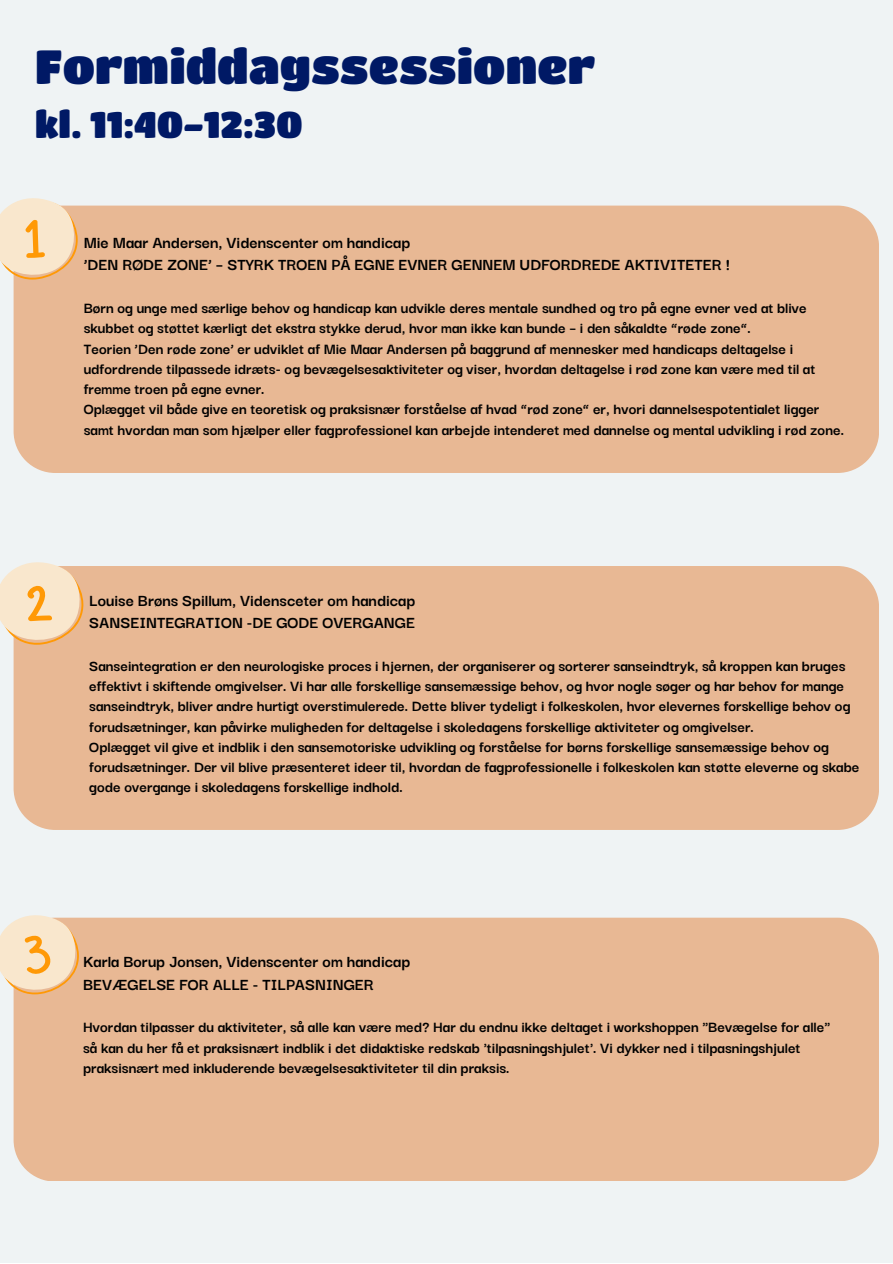
<style>
.page{position:relative;width:893px;height:1264px;background:#fff}
.page>*{position:absolute;margin:0;border:0;box-sizing:border-box;transform-origin:0 0}
.t1{font:47.25px "Titan One";color:#001965}
.t2{font:36.75px "Titan One";color:#001965}
.t3{font:700 18px "Darker Grotesque";color:#000}
.t4{font:700 16.5px/20.2px "Darker Grotesque";color:#000}
</style>
<div class="page">
<div style="left:0;top:0;width:892px;height:1262px;background:#eff3f4"></div>
<div style="left:14px;top:205px;width:864px;height:268px;background:#e8b894"></div>
<div style="left:14px;top:566px;width:864px;height:263px;background:#e8b894"></div>
<div style="left:14px;top:917px;width:864px;height:264px;background:#e8b894"></div>
<svg style="left:0;top:915px;width:79px;height:79px;background:#f6dab6"></svg>
<svg style="left:0;top:198px;width:78px;height:81px;background:#f6dbb8"></svg>
<svg style="left:0;top:562px;width:84px;height:82px;background:#f6dab7"></svg>
<p class="t1" style="left:35px;top:38px;width:561px">Formiddagssessioner</p>
<p class="t2" style="left:35px;top:102px;width:269px">kl. 11:40-12:30</p>
<p class="t3" style="left:84px;top:229px;width:328px">Mie Maar Andersen, Videnscenter om handicap</p>
<p class="t3" style="left:84px;top:251px;width:647px">’DEN RØDE ZONE’ – STYRK TROEN PÅ EGNE EVNER GENNEM UDFORDREDE AKTIVITETER !</p>
<p class="t4" style="left:84px;top:297px;width:724px">Børn og unge med særlige behov og handicap kan udvikle deres mentale sundhed og tro på egne evner ved at blive skubbet og støttet kærligt det ekstra stykke derud, hvor man ikke kan bunde – i den såkaldte ”røde zone”.</p>
<p class="t4" style="left:84px;top:337px;width:733px">Teorien ’Den røde zone’ er udviklet af Mie Maar Andersen på baggrund af mennesker med handicaps deltagelse i udfordrende tilpassede idræts- og bevægelsesaktiviteter og viser, hvordan deltagelse i rød zone kan være med til at fremme troen på egne evner.</p>
<p class="t4" style="left:84px;top:398px;width:761px">Oplægget vil både give en teoretisk og praksisnær forståelse af hvad ”rød zone” er, hvori dannelsespotentialet ligger samt hvordan man som hjælper eller fagprofessionel kan arbejde intenderet med dannelse og mental udvikling i rød zone.</p>
<p class="t3" style="left:89px;top:586px;width:327px">Louise Brøns Spillum, Vidensceter om handicap</p>
<p class="t3" style="left:89px;top:609px;width:327px">SANSEINTEGRATION -DE GODE OVERGANGE</p>
<p class="t4" style="left:89px;top:654px;width:762px">Sanseintegration er den neurologiske proces i hjernen, der organiserer og sorterer sanseindtryk, så kroppen kan bruges effektivt i skiftende omgivelser. Vi har alle forskellige sansemæssige behov, og hvor nogle søger og har behov for mange sanseindtryk, bliver andre hurtigt overstimulerede. Dette bliver tydeligt i folkeskolen, hvor elevernes forskellige behov og forudsætninger, kan påvirke muligheden for deltagelse i skoledagens forskellige aktiviteter og omgivelser.</p>
<p class="t4" style="left:89px;top:735px;width:771px">Oplægget vil give et indblik i den sansemotoriske udvikling og forståelse for børns forskellige sansemæssige behov og forudsætninger. Der vil blive præsenteret ideer til, hvordan de fagprofessionelle i folkeskolen kan støtte eleverne og skabe gode overgange i skoledagens forskellige indhold.</p>
<p class="t3" style="left:83px;top:948px;width:328px">Karla Borup Jonsen, Videnscenter om handicap</p>
<p class="t3" style="left:83px;top:970px;width:292px">BEVÆGELSE FOR ALLE - TILPASNINGER</p>
<p class="t4" style="left:83px;top:1015px;width:748px">Hvordan tilpasser du aktiviteter, så alle kan være med? Har du endnu ikke deltaget i workshoppen "Bevægelse for alle" så kan du her få et praksisnært indblik i det didaktiske redskab 'tilpasningshjulet'. Vi dykker ned i tilpasningshjulet praksisnært med inkluderende bevægelsesaktiviteter til din praksis.</p>
</div>
